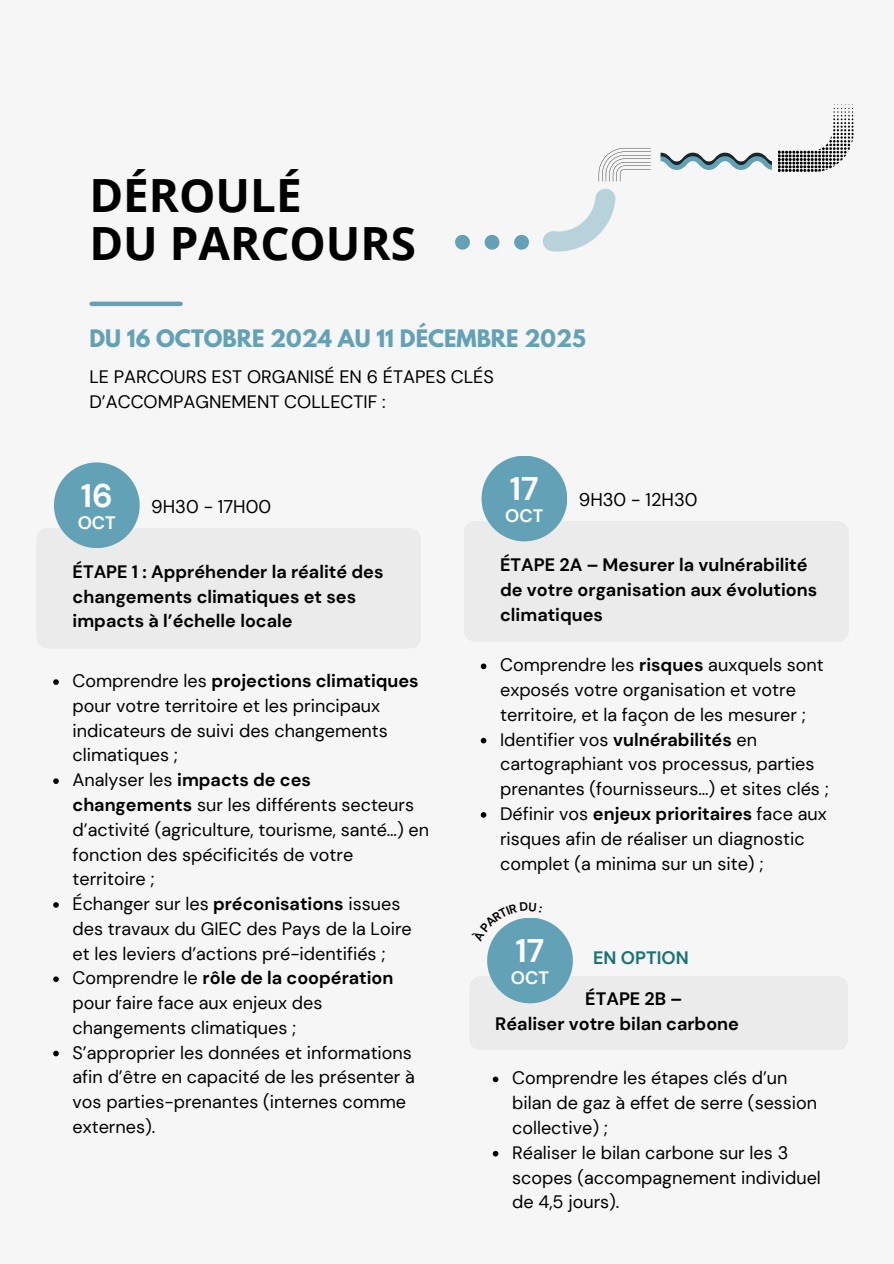
<style>
.page{position:relative;width:894px;height:1264px;background:#fff}
.page>*{position:absolute;margin:0;border:0;box-sizing:border-box;transform-origin:0 0}
.t1{font:700 45.75px/48.3px "Open Sans";color:#000}
.t2{font:700 32.7px "DM Sans";color:#fdfefe}
.t3{font:700 21.3px "League Spartan";color:#63a2b6}
.t4{font:18.3px "DM Sans";color:#000}
.t5{font:18px/24.8px "DM Sans";color:#000}
.t6{font:700 18px/24.8px "DM Sans";color:#000}
.t7{font:700 18px "DM Sans";color:#fdfefe}
.t8{font:700 18px "DM Sans";color:#1a7274}
.s1{font-weight:700}
</style>
<div class="page">
<div style="left:0;top:0;width:893px;height:1263px;background:#f6f6f6"></div>
<svg style="left:455px;top:235px;width:74px;height:15px"></svg>
<svg style="left:543px;top:148px;width:107px;height:104px"></svg>
<svg style="left:660px;top:153px;width:110px;height:17px"></svg>
<svg style="left:778px;top:104px;width:75px;height:68px"></svg>
<div style="left:92px;top:301px;width:88px;height:5px;background:#63a2b6"></div>
<div style="left:36px;top:528px;width:385px;height:120px;background:#ebebeb;border-radius:11px"></div>
<div style="left:54px;top:462px;width:86px;height:86px;background:#63a2b6;border-radius:50%"></div>
<svg style="left:53px;top:679px;width:6px;height:6px"></svg>
<svg style="left:53px;top:778px;width:6px;height:6px"></svg>
<svg style="left:53px;top:902px;width:6px;height:5px"></svg>
<svg style="left:53px;top:976px;width:6px;height:6px"></svg>
<svg style="left:53px;top:1050px;width:6px;height:6px"></svg>
<div style="left:463px;top:521px;width:385px;height:120px;background:#ebebeb;border-radius:11px"></div>
<div style="left:481px;top:455px;width:86px;height:86px;background:#63a2b6;border-radius:50%"></div>
<svg style="left:480px;top:663px;width:6px;height:6px"></svg>
<svg style="left:480px;top:737px;width:6px;height:6px"></svg>
<svg style="left:480px;top:812px;width:6px;height:5px"></svg>
<svg style="left:492px;top:1076px;width:6px;height:6px"></svg>
<svg style="left:492px;top:1150px;width:6px;height:6px"></svg>
<div style="left:469px;top:976px;width:378px;height:74px;background:#ebebeb;border-radius:11px"></div>
<div style="left:487px;top:917px;width:85px;height:86px;background:#63a2b6;border-radius:50%"></div>
<svg style="left:492px;top:917px;width:50px;height:24px"></svg>
<h1 class="t1" style="left:89px;top:170px;width:328px">DÉROULÉ<br>DU PARCOURS</h1>
<p class="t3" style="left:89px;top:327px;width:498px">DU 16 OCTOBRE 2024 AU 11 DÉCEMBRE 2025</p>
<p class="t5" style="left:89px;top:364px;width:406px">LE PARCOURS EST ORGANISÉ EN 6 ÉTAPES CLÉS<br>D’ACCOMPAGNEMENT COLLECTIF :</p>
<p class="t2" style="left:81px;top:474px;width:34px">16</p>
<p class="t7" style="left:78px;top:511px;width:40px">OCT</p>
<p class="t4" style="left:151px;top:495px;width:121px">9H30 - 17H00</p>
<h5 class="t2" style="left:510px;top:468px;width:30px">17</h5>
<h5 class="t7" style="left:505px;top:504px;width:40px">OCT</h5>
<h5 class="t4" style="left:578px;top:488px;width:120px">9H30 - 12H30</h5>
<p class="t6" style="left:73px;top:559px;width:312px">ÉTAPE 1 : Appréhender la réalité des changements climatiques et ses impacts à l’échelle locale</p>
<h4 class="t5" style="left:72px;top:668px;width:347px">Comprendre les <span class="s1">projections climatiques </span>pour votre territoire et les principaux indicateurs de suivi des changements climatiques ;</h4>
<h3 class="t5" style="left:72px;top:767px;width:358px">Analyser les <span class="s1">impacts de ces changements</span> sur les différents secteurs d’activité (agriculture, tourisme, santé…) en fonction des spécificités de votre territoire ;</h3>
<h3 class="t5" style="left:72px;top:891px;width:341px">Échanger sur les <span class="s1">préconisations</span> issues des travaux du GIEC des Pays de la Loire et les leviers d’actions pré-identifiés ;</h3>
<h4 class="t5" style="left:72px;top:965px;width:322px">Comprendre le <span class="s1">rôle de la coopération </span>pour faire face aux enjeux des changements climatiques ;</h4>
<h4 class="t5" style="left:72px;top:1040px;width:344px">S’approprier les données et informations afin d’être en capacité de les présenter à vos parties-prenantes (internes comme externes).</h4>
<p class="t6" style="left:500px;top:552px;width:318px">ÉTAPE 2A – Mesurer la vulnérabilité de votre organisation aux évolutions climatiques</p>
<p class="t5" style="left:500px;top:653px;width:325px">Comprendre les <span class="s1">risques</span> auxquels sont exposés votre organisation et votre territoire, et la façon de les mesurer ;</p>
<p class="t5" style="left:500px;top:727px;width:330px">Identifier vos <span class="s1">vulnérabilités</span> en cartographiant vos processus, parties prenantes (fournisseurs…) et sites clés ;</p>
<p class="t5" style="left:500px;top:801px;width:328px">Définir vos <span class="s1">enjeux prioritaires</span> face aux risques afin de réaliser un diagnostic complet (a minima sur un site) ;</p>
<p class="t2" style="left:515px;top:929px;width:30px">17</p>
<p class="t7" style="left:511px;top:966px;width:40px">OCT</p>
<p class="t6" style="left:495px;top:986px;width:245px;text-indent:90px">ÉTAPE 2B –<br>Réaliser votre bilan carbone</p>
<p class="t8" style="left:593px;top:945px;width:97px">EN OPTION</p>
<p class="t5" style="left:512px;top:1065px;width:306px">Comprendre les étapes clés d’un bilan de gaz à effet de serre (session collective) ;</p>
<p class="t5" style="left:512px;top:1140px;width:310px">Réaliser le bilan carbone sur les 3 scopes (accompagnement individuel de 4,5 jours).</p>
</div>
